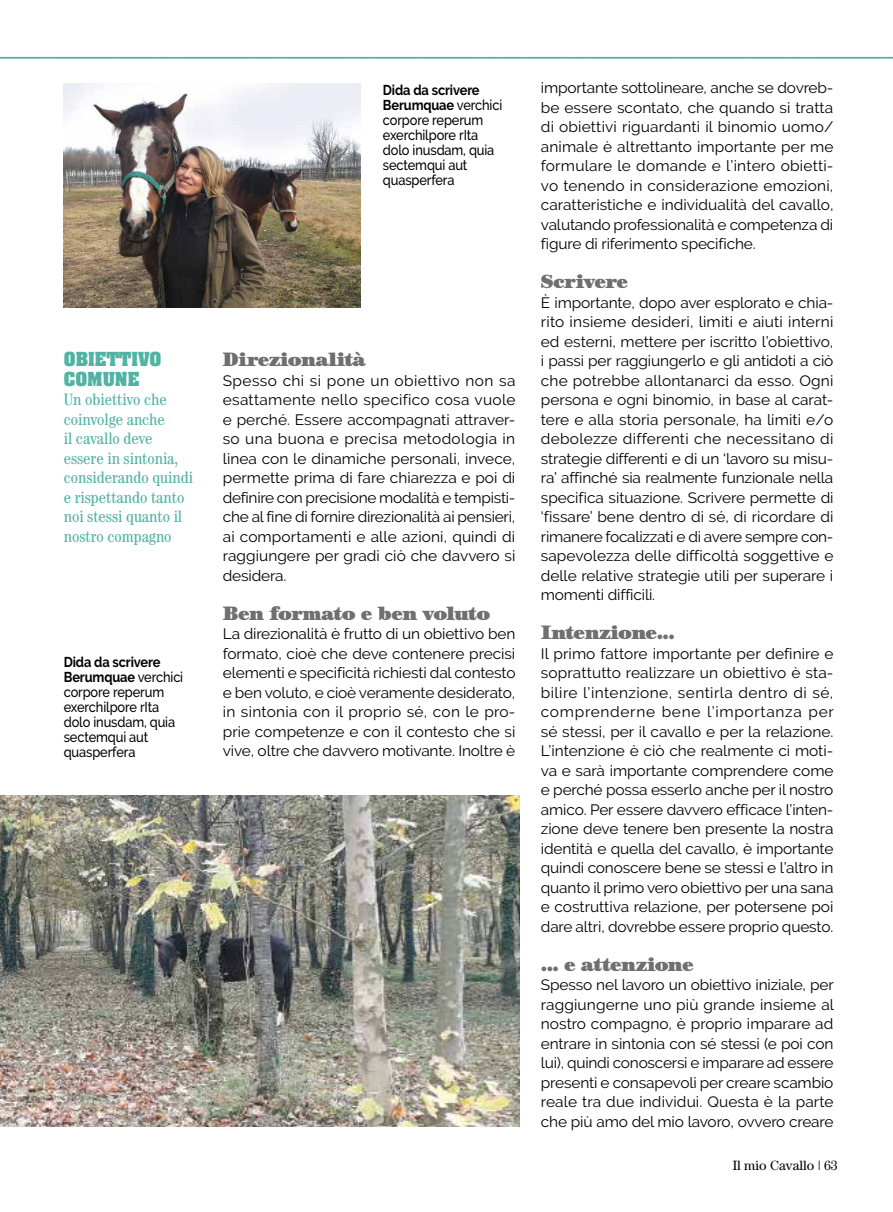
<style>
.page{position:relative;width:893px;height:1212px;background:#fff}
.page>*{position:absolute;margin:0;border:0;box-sizing:border-box;transform-origin:0 0}
.t1{font:900 19.5px "Century Std";letter-spacing:-.035em;color:#706f6f}
.t2{font:condensed 16.5px/19.5px "Century Std";color:#51b3a4}
.t3{font:700 16.5px/19.5px "Aachen Std";color:#51b3a4}
.t4{font:15px/19.5px "Raleway";letter-spacing:-.01em;color:#000;text-align:justify}
.t5{font:500 14.25px/15px "Raleway";letter-spacing:-.01em;color:#000;scale:.9 1}
.t6{font:13.5px "Century Std";color:#000}
.s1{font-weight:700}
</style>
<div class="page">
<svg style="left:0;top:57px;width:893px;height:1px"></svg>
<img style="left:0;top:795px;width:520px;height:332px">
<img style="left:64px;top:83px;width:297px;height:225px">
<p class="t3" style="left:64px;top:350px;width:99px">OBIETTIVO<br>COMUNE</p>
<p class="t2" style="left:64px;top:389px;width:131px">Un obiettivo che coinvolge anche<br>il cavallo deve essere in sintonia, considerando quindi e rispettando tanto noi stessi quanto il nostro compagno</p>
<p class="t5" style="left:64px;top:654px;width:134px"><span class="s1">Dida da scrivere<br>Berumquae</span> verchici corpore reperum exerchilpore rIta dolo inusdam, quia sectemqui aut quasperfera</p>
<p class="t5" style="left:383px;top:83px;width:134px"><span class="s1">Dida da scrivere<br>Berumquae</span> verchici corpore reperum exerchilpore rIta dolo inusdam, quia sectemqui aut quasperfera</p>
<h1 class="t1" style="left:223px;top:347px;width:144px">Direzionalità</h1>
<p class="t4" style="left:223px;top:370px;width:294px">Spesso chi si pone un obiettivo non sa esattamente nello specifico cosa vuole e perché. Essere accompagnati attraver&shy;so una buona e precisa metodologia in linea con le dinamiche personali, invece, permette prima di fare chiarezza e poi di definire con precisione modalità e tempisti&shy;che al fine di fornire direzionalità ai pensieri, ai comportamenti e alle azioni, quindi di raggiungere per gradi ciò che davvero si desidera.</p>
<h1 class="t1" style="left:223px;top:601px;width:269px">Ben formato e ben voluto</h1>
<p class="t4" style="left:223px;top:624px;width:294px">La direzionalità è frutto di un obiettivo ben formato, cioè che deve contenere precisi elementi e specificità richiesti dal contesto e ben voluto, e cioè veramente desiderato, in sintonia con il proprio sé, con le pro&shy;prie competenze e con il contesto che si vive, oltre che davvero motivante. Inoltre è</p>
<p class="t4" style="left:541px;top:78px;width:294px">importante sottolineare, anche se dovreb&shy;be essere scontato, che quando si tratta di obiettivi riguardanti il binomio uomo/ animale è altrettanto importante per me formulare le domande e l’intero obietti&shy;vo tenendo in considerazione emozioni, caratteristiche e individualità del cavallo, valutando professionalità e competenza di figure di riferimento specifiche.</p>
<h1 class="t1" style="left:541px;top:269px;width:89px">Scrivere</h1>
<p class="t4" style="left:541px;top:292px;width:294px">È importante, dopo aver esplorato e chia&shy;rito insieme desideri, limiti e aiuti interni ed esterni, mettere per iscritto l’obiettivo, i passi per raggiungerlo e gli antidoti a ciò che potrebbe allontanarci da esso. Ogni persona e ogni binomio, in base al carat&shy;tere e alla storia personale, ha limiti e/o debolezze differenti che necessitano di strategie differenti e di un ‘lavoro su misu&shy;ra’ affinché sia realmente funzionale nella specifica situazione. Scrivere permette di ‘fissare’ bene dentro di sé, di ricordare di rimanere focalizzati e di avere sempre con&shy;sapevolezza delle difficoltà soggettive e delle relative strategie utili per superare i momenti difficili.</p>
<h1 class="t1" style="left:541px;top:620px;width:135px">Intenzione...</h1>
<p class="t4" style="left:541px;top:643px;width:295px">Il primo fattore importante per definire e soprattutto realizzare un obiettivo è sta&shy;bilire l’intenzione, sentirla dentro di sé, comprenderne bene l’importanza per sé stessi, per il cavallo e per la relazione.<br>L’intenzione è ciò che realmente ci moti&shy;va e sarà importante comprendere come e perché possa esserlo anche per il nostro amico. Per essere davvero efficace l’inten&shy;zione deve tenere ben presente la nostra identità e quella del cavallo, è importante quindi conoscere bene se stessi e l’altro in quanto il primo vero obiettivo per una sana e costruttiva relazione, per potersene poi dare altri, dovrebbe essere proprio questo.</p>
<h1 class="t1" style="left:541px;top:952px;width:154px">... e attenzione</h1>
<p class="t4" style="left:541px;top:975px;width:295px">Spesso nel lavoro un obiettivo iniziale, per raggiungerne uno più grande insieme al nostro compagno, è proprio imparare ad entrare in sintonia con sé stessi (e poi con lui), quindi conoscersi e imparare ad essere presenti e consapevoli per creare scambio reale tra due individui. Questa è la parte che più amo del mio lavoro, ovvero creare</p>
<p class="t6" style="left:733px;top:1158px;width:107px">Il mio Cavallo | 63</p>
</div>
